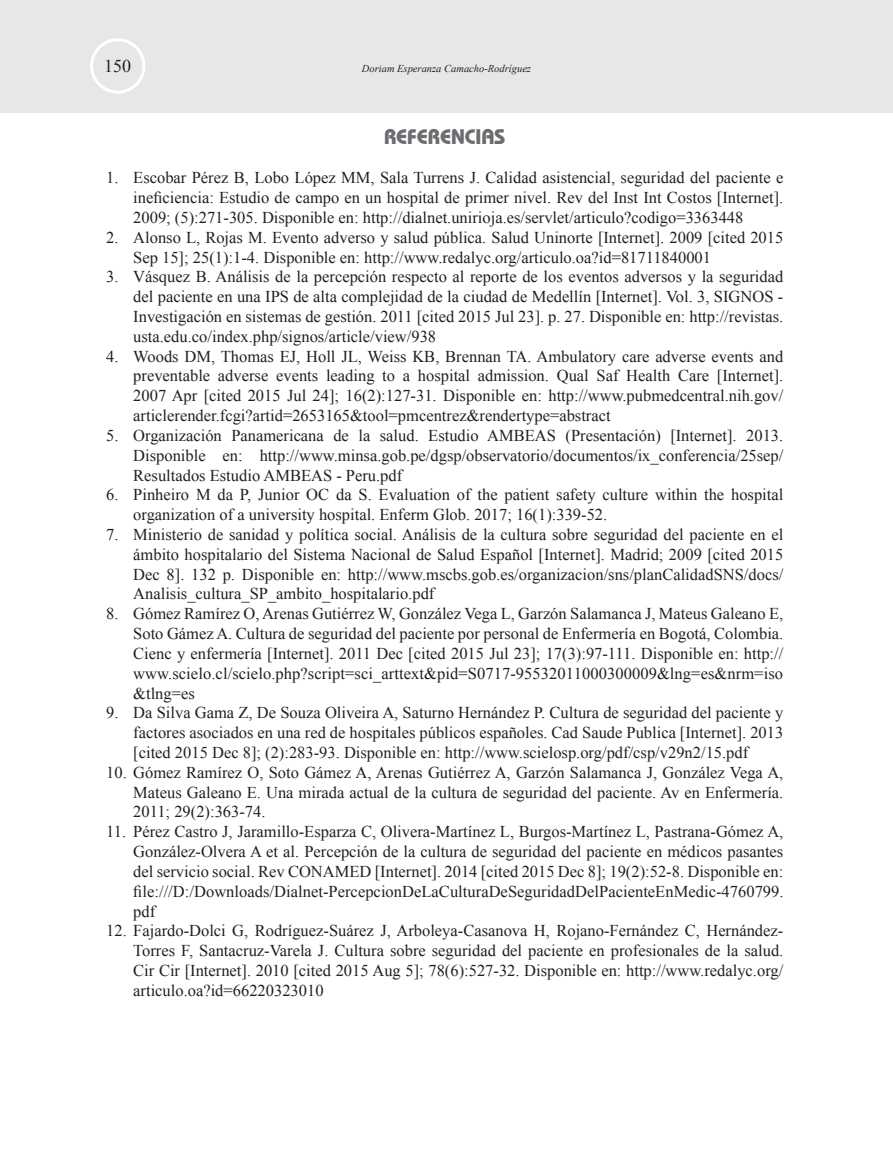
<style>
.page{position:relative;width:893px;height:1149px;background:#fff}
.page>*{position:absolute;margin:0;border:0;box-sizing:border-box;transform-origin:0 0}
.t1{font:700 21px "Bauhaus IT Cby BT";color:#6c6d70}
.t2{font:18px "Times New Roman";color:#231f20}
.t3{font:16.5px/19.8px "Times New Roman";color:#231f20;text-align:justify}
.t4{font:italic 10.5px "Times New Roman";color:#231f20}
</style>
<div class="page">
<div style="left:0;top:0;width:893px;height:113px;background:#e6e7e9"></div>
<div style="left:90px;top:38px;width:55px;height:56px;border:3px solid #fff;border-radius:50%"></div>
<p class="t2" style="left:104px;top:54px;width:28px">150</p>
<p class="t4" style="left:362px;top:61px;width:171px">Doriam Esperanza Camacho-Rodríguez</p>
<p class="t1" style="left:384px;top:123px;width:123px">REFERENCIAS</p>
<p class="t3" style="left:133px;top:167px;width:652px;text-indent:-27px">1. Escobar Pérez B, Lobo López MM, Sala Turrens J. Calidad asistencial, seguridad del paciente e ineficiencia: Estudio de campo en un hospital de primer nivel. Rev del Inst Int Costos [Internet].<br>2009; (5):271-305. Disponible en: http://dialnet.unirioja.es/servlet/articulo?codigo=3363448</p>
<p class="t3" style="left:133px;top:227px;width:652px;text-indent:-27px">2. Alonso L, Rojas M. Evento adverso y salud pública. Salud Uninorte [Internet]. 2009 [cited 2015<br>Sep 15]; 25(1):1-4. Disponible en: http://www.redalyc.org/articulo.oa?id=81711840001</p>
<p class="t3" style="left:133px;top:266px;width:652px;text-indent:-27px">3. Vásquez B. Análisis de la percepción respecto al reporte de los eventos adversos y la seguridad del paciente en una IPS de alta complejidad de la ciudad de Medellín [Internet]. Vol. 3, SIGNOS - Investigación en sistemas de gestión. 2011 [cited 2015 Jul 23]. p. 27. Disponible en: http://revistas. usta.edu.co/index.php/signos/article/view/938</p>
<p class="t3" style="left:133px;top:346px;width:652px;text-indent:-27px">4. Woods DM, Thomas EJ, Holl JL, Weiss KB, Brennan TA. Ambulatory care adverse events and preventable adverse events leading to a hospital admission. Qual Saf Health Care [Internet].<br>2007 Apr [cited 2015 Jul 24]; 16(2):127-31. Disponible en: http://www.pubmedcentral.nih.gov/ articlerender.fcgi?artid=2653165&amp;tool=pmcentrez&amp;rendertype=abstract</p>
<p class="t3" style="left:133px;top:425px;width:652px;text-indent:-27px">5. Organización Panamericana de la salud. Estudio AMBEAS (Presentación) [Internet]. 2013.<br>Disponible en: http://www.minsa.gob.pe/dgsp/observatorio/documentos/ix_conferencia/25sep/ Resultados Estudio AMBEAS - Peru.pdf</p>
<p class="t3" style="left:133px;top:484px;width:652px;text-indent:-27px">6. Pinheiro M da P, Junior OC da S. Evaluation of the patient safety culture within the hospital organization of a university hospital. Enferm Glob. 2017; 16(1):339-52.</p>
<p class="t3" style="left:133px;top:524px;width:652px;text-indent:-27px">7. Ministerio de sanidad y política social. Análisis de la cultura sobre seguridad del paciente en el ámbito hospitalario del Sistema Nacional de Salud Español [Internet]. Madrid; 2009 [cited 2015<br>Dec 8]. 132 p. Disponible en: http://www.mscbs.gob.es/organizacion/sns/planCalidadSNS/docs/ Analisis_cultura_SP_ambito_hospitalario.pdf</p>
<p class="t3" style="left:133px;top:603px;width:652px;text-indent:-27px">8. Gómez Ramírez O, Arenas Gutiérrez W, González Vega L, Garzón Salamanca J, Mateus Galeano E, Soto Gámez A. Cultura de seguridad del paciente por personal de Enfermería en Bogotá, Colombia.<br>Cienc y enfermería [Internet]. 2011 Dec [cited 2015 Jul 23]; 17(3):97-111. Disponible en: http:// www.scielo.cl/scielo.php?script=sci_arttext&amp;pid=S0717-95532011000300009&amp;lng=es&amp;nrm=iso &amp;tlng=es</p>
<p class="t3" style="left:133px;top:702px;width:652px;text-indent:-27px">9. Da Silva Gama Z, De Souza Oliveira A, Saturno Hernández P. Cultura de seguridad del paciente y factores asociados en una red de hospitales públicos españoles. Cad Saude Publica [Internet]. 2013 [cited 2015 Dec 8]; (2):283-93. Disponible en: http://www.scielosp.org/pdf/csp/v29n2/15.pdf</p>
<p class="t3" style="left:133px;top:761px;width:652px;text-indent:-27px">10. Gómez Ramírez O, Soto Gámez A, Arenas Gutiérrez A, Garzón Salamanca J, González Vega A, Mateus Galeano E. Una mirada actual de la cultura de seguridad del paciente. Av en Enfermería.<br>2011; 29(2):363-74.</p>
<p class="t3" style="left:133px;top:821px;width:652px;text-indent:-27px">11. Pérez Castro J, Jaramillo-Esparza C, Olivera-Martínez L, Burgos-Martínez L, Pastrana-Gómez A, González-Olvera A et al. Percepción de la cultura de seguridad del paciente en médicos pasantes del servicio social. Rev CONAMED [Internet]. 2014 [cited 2015 Dec 8]; 19(2):52-8. Disponible en: file:///D:/Downloads/Dialnet-PercepcionDeLaCulturaDeSeguridadDelPacienteEnMedic-4760799. pdf</p>
<p class="t3" style="left:133px;top:920px;width:652px;text-indent:-27px">12. Fajardo-Dolci G, Rodríguez-Suárez J, Arboleya-Casanova H, Rojano-Fernández C, Hernández-Torres F, Santacruz-Varela J. Cultura sobre seguridad del paciente en profesionales de la salud.<br>Cir Cir [Internet]. 2010 [cited 2015 Aug 5]; 78(6):527-32. Disponible en: http://www.redalyc.org/ articulo.oa?id=66220323010</p>
</div>
